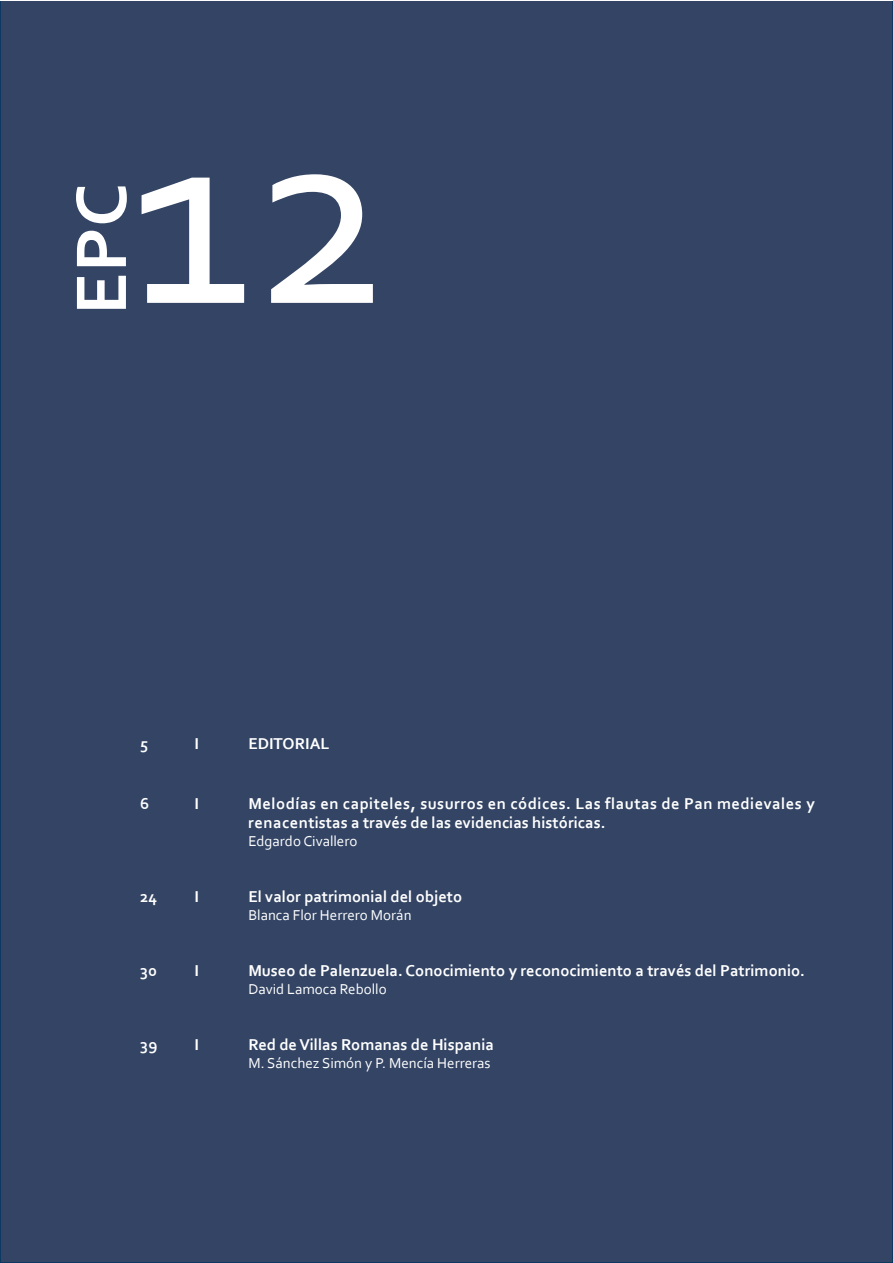
<style>
.page{position:relative;width:893px;height:1263px;background:#fff}
.page>*{position:absolute;margin:0;border:0;box-sizing:border-box;transform-origin:0 0}
.t1{font:270px "Corbel";color:#fff}
.t2{font:700 75px "Corbel";color:#fff}
.t3{font:700 16.5px "Corbel";color:#fff}
.t4{font:700 16.5px/19.8px "Corbel";letter-spacing:.03em;color:#fff}
.t5{font:15px "Corbel";color:#fff}
</style>
<div class="page">
<div style="left:0;top:1px;width:892px;height:1262px;background:#334464"></div>
<h2 class="t2" style="left:70px;top:315px;width:133px;rotate:-90deg">EPC</h2>
<h1 class="t1" style="left:130px;top:102px;width:260px">12</h1>
<p class="t3" style="left:140px;top:737px;width:10px">5</p>
<p class="t3" style="left:194px;top:737px;width:6px">I</p>
<p class="t3" style="left:248px;top:737px;width:83px">EDITORIAL</p>
<p class="t3" style="left:140px;top:796px;width:11px">6</p>
<p class="t3" style="left:194px;top:796px;width:6px">I</p>
<p class="t4" style="left:248px;top:795px;width:568px">Melodías en capiteles, susurros en códices. Las flautas de Pan medievales y renacentistas a través de las evidencias históricas.</p>
<p class="t5" style="left:248px;top:835px;width:111px">Edgardo Civallero</p>
<p class="t3" style="left:140px;top:890px;width:18px">24</p>
<p class="t3" style="left:194px;top:890px;width:6px">I</p>
<p class="t3" style="left:248px;top:890px;width:215px">El valor patrimonial del objeto</p>
<p class="t5" style="left:248px;top:909px;width:165px">Blanca Flor Herrero Morán</p>
<p class="t3" style="left:140px;top:964px;width:18px">30</p>
<p class="t3" style="left:194px;top:964px;width:6px">I</p>
<p class="t3" style="left:248px;top:964px;width:558px">Museo de Palenzuela. Conocimiento y reconocimiento a través del Patrimonio.</p>
<p class="t5" style="left:248px;top:983px;width:140px">David Lamoca Rebollo</p>
<p class="t3" style="left:140px;top:1037px;width:19px">39</p>
<p class="t3" style="left:194px;top:1037px;width:6px">I</p>
<p class="t3" style="left:248px;top:1037px;width:247px">Red de Villas Romanas de Hispania</p>
<p class="t5" style="left:248px;top:1057px;width:244px">M. Sánchez Simón y P. Mencía Herreras</p>
</div>
